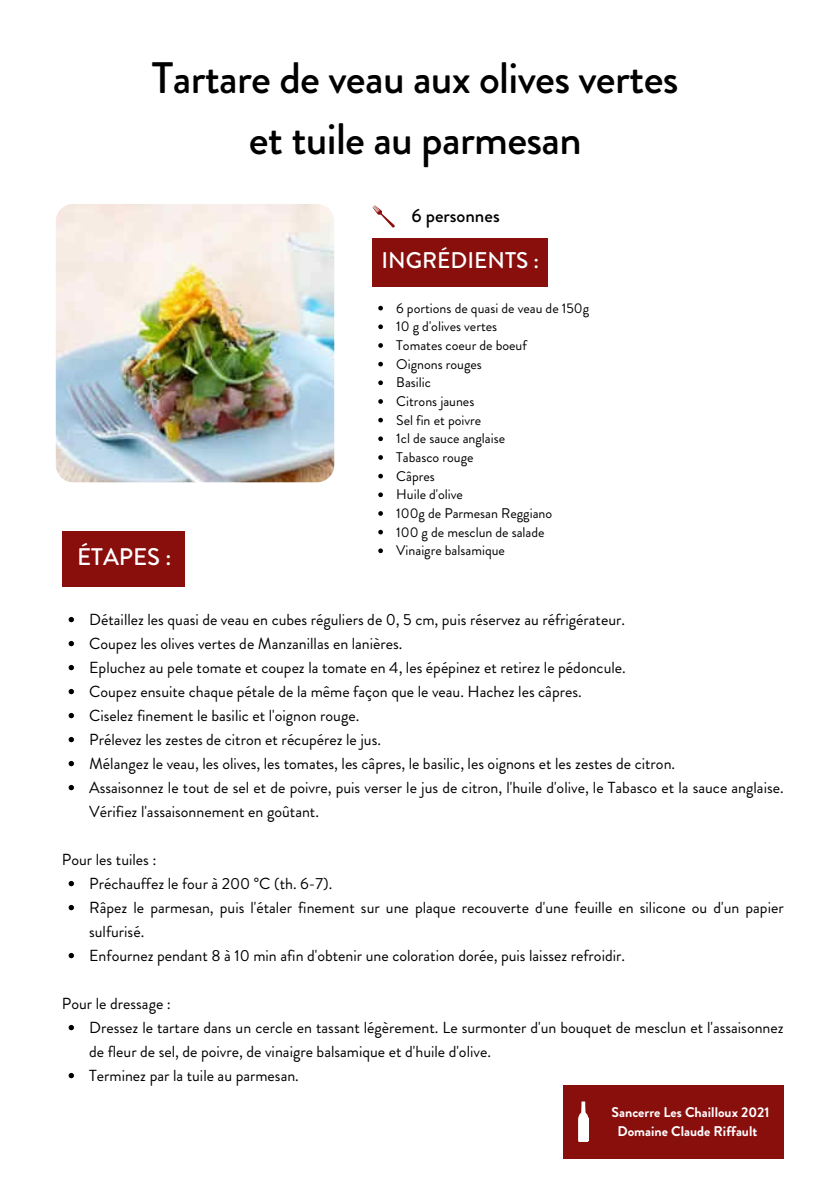
<style>
.page{position:relative;width:839px;height:1191px;background:#fff}
.page>*{position:absolute;margin:0;border:0;box-sizing:border-box;transform-origin:0 0}
.t1{font:500 44px/61.6px "Brandon Grotesque";letter-spacing:-.015em;color:#000;text-align:center}
.t2{font:500 24px "Brandon Grotesque";color:#fff}
.t3{font:500 22.6px "Brandon Grotesque";color:#fff}
.t4{font:500 18.8px "Brandon Grotesque";color:#000}
.t5{font:16px/24px "Brandon Grotesque";color:#000}
.t6{font:14px/18.6px "Brandon Grotesque";color:#000}
.t7{font:700 14px/18.6px "Brandon Grotesque";color:#fff;text-align:center}
</style>
<div class="page">
<img style="left:56px;top:204px;width:278px;height:278px;border-radius:17px">
<div style="left:372px;top:239px;width:176px;height:48px;background:#890f0d"></div>
<svg style="left:372px;top:205px;width:23px;height:23px"></svg>
<div style="left:62px;top:531px;width:123px;height:55px;background:#890f0d"></div>
<div style="left:563px;top:1085px;width:220px;height:74px;background:#890f0d"></div>
<svg style="left:578px;top:1101px;width:10px;height:41px"></svg>
<svg style="left:69px;top:617px;width:5px;height:5px"></svg>
<svg style="left:69px;top:641px;width:5px;height:5px"></svg>
<svg style="left:69px;top:665px;width:5px;height:5px"></svg>
<svg style="left:69px;top:689px;width:5px;height:5px"></svg>
<svg style="left:69px;top:713px;width:5px;height:5px"></svg>
<svg style="left:69px;top:737px;width:5px;height:5px"></svg>
<svg style="left:69px;top:761px;width:5px;height:5px"></svg>
<svg style="left:69px;top:785px;width:5px;height:5px"></svg>
<svg style="left:69px;top:881px;width:5px;height:5px"></svg>
<svg style="left:69px;top:905px;width:5px;height:5px"></svg>
<svg style="left:69px;top:953px;width:5px;height:5px"></svg>
<svg style="left:69px;top:1025px;width:5px;height:5px"></svg>
<svg style="left:69px;top:1073px;width:5px;height:5px"></svg>
<svg style="left:378px;top:306px;width:5px;height:4px"></svg>
<svg style="left:378px;top:324px;width:5px;height:5px"></svg>
<svg style="left:378px;top:343px;width:5px;height:5px"></svg>
<svg style="left:378px;top:362px;width:5px;height:4px"></svg>
<svg style="left:378px;top:380px;width:5px;height:5px"></svg>
<svg style="left:378px;top:399px;width:5px;height:5px"></svg>
<svg style="left:378px;top:418px;width:5px;height:4px"></svg>
<svg style="left:378px;top:436px;width:5px;height:5px"></svg>
<svg style="left:378px;top:455px;width:5px;height:5px"></svg>
<svg style="left:378px;top:474px;width:5px;height:4px"></svg>
<svg style="left:378px;top:492px;width:5px;height:5px"></svg>
<svg style="left:378px;top:511px;width:5px;height:5px"></svg>
<svg style="left:378px;top:530px;width:5px;height:4px"></svg>
<svg style="left:378px;top:548px;width:5px;height:5px"></svg>
<h1 class="t1" style="left:152px;top:48px;width:528px">Tartare de veau aux olives vertes et tuile au parmesan</h1>
<p class="t4" style="left:411px;top:202px;width:90px">6 personnes</p>
<h2 class="t2" style="left:77px;top:540px;width:96px">ÉTAPES :</h2>
<h3 class="t3" style="left:381px;top:245px;width:159px">INGRÉDIENTS :</h3>
<p class="t6" style="left:396px;top:299px;width:194px">6 portions de quasi de veau de 150g<br>10 g d'olives vertes<br>Tomates coeur de boeuf<br>Oignons rouges<br>Basilic<br>Citrons jaunes<br>Sel fin et poivre<br>1cl de sauce anglaise<br>Tabasco rouge<br>Câpres<br>Huile d'olive<br>100g de Parmesan Reggiano<br>100 g de mesclun de salade<br>Vinaigre balsamique</p>
<p class="t5" style="left:89px;top:608px;width:696px">Détaillez les quasi de veau en cubes réguliers de 0, 5 cm, puis réservez au réfrigérateur.<br>Coupez les olives vertes de Manzanillas en lanières.<br>Epluchez au pele tomate et coupez la tomate en 4, les épépinez et retirez le pédoncule.<br>Coupez ensuite chaque pétale de la même façon que le veau. Hachez les câpres.<br>Ciselez finement le basilic et l'oignon rouge.<br>Prélevez les zestes de citron et récupérez le jus.<br>Mélangez le veau, les olives, les tomates, les câpres, le basilic, les oignons et les zestes de citron.<br>Assaisonnez le tout de sel et de poivre, puis verser le jus de citron, l'huile d'olive, le Tabasco et la sauce anglaise.<br>Vérifiez l'assaisonnement en goûtant.</p>
<p class="t5" style="left:62px;top:848px;width:96px">Pour les tuiles :</p>
<p class="t5" style="left:89px;top:872px;width:696px">Préchauffez le four à 200 °C (th. 6-7).<br>Râpez le parmesan, puis l'étaler finement sur une plaque recouverte d'une feuille en silicone ou d'un papier sulfurisé.<br>Enfournez pendant 8 à 10 min afin d'obtenir une coloration dorée, puis laissez refroidir.</p>
<p class="t5" style="left:62px;top:992px;width:110px">Pour le dressage :</p>
<p class="t5" style="left:89px;top:1016px;width:696px">Dressez le tartare dans un cercle en tassant légèrement. Le surmonter d'un bouquet de mesclun et l'assaisonnez de fleur de sel, de poivre, de vinaigre balsamique et d'huile d'olive.<br>Terminez par la tuile au parmesan.</p>
<p class="t7" style="left:611px;top:1103px;width:159px">Sancerre Les Chailloux 2021<br>Domaine Claude Riffault</p>
</div>
